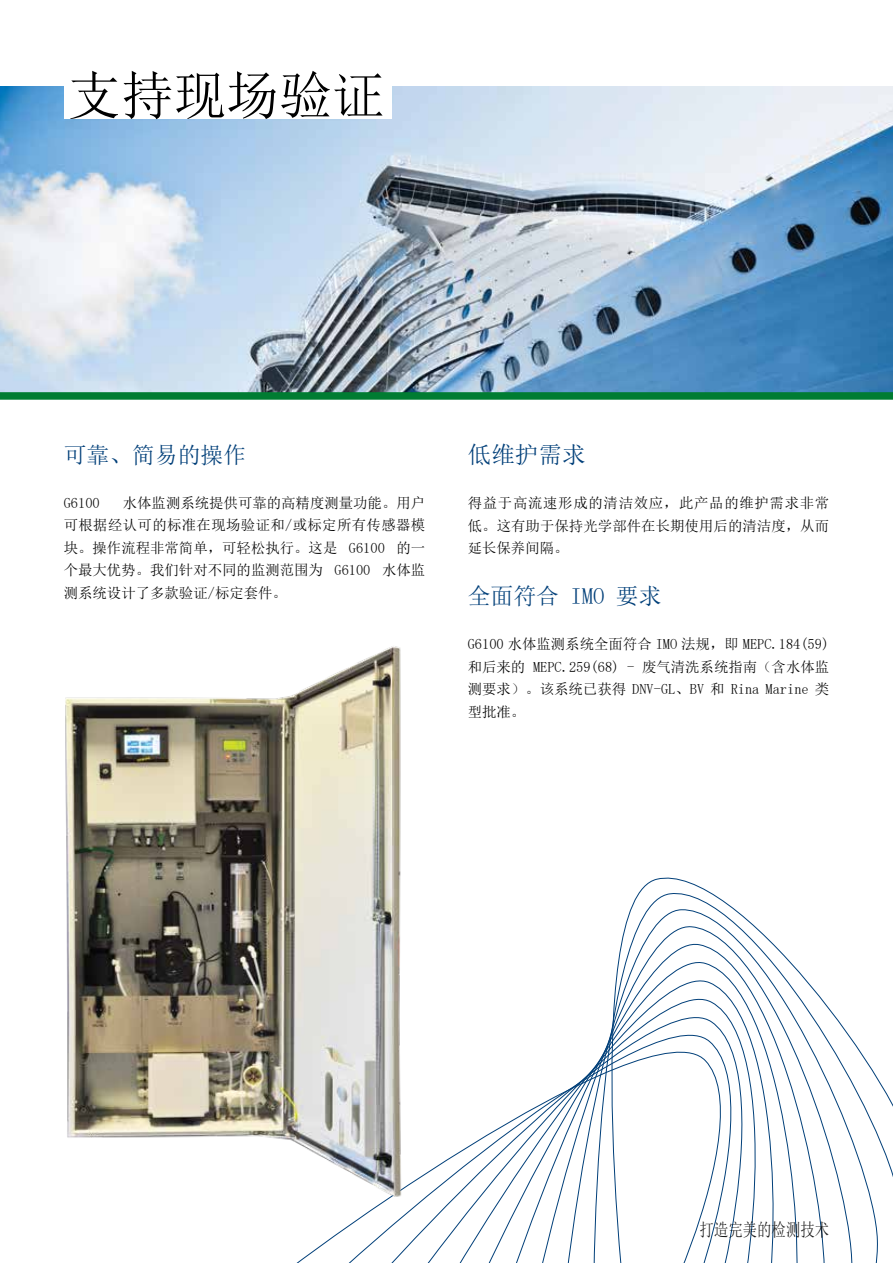
<style>
.page{position:relative;width:893px;height:1263px;background:#fff}
.page>*{position:absolute;margin:0;border:0;box-sizing:border-box;transform-origin:0 0}
.t1{font:52.8px "Sim Sun";color:#000}
.t2{font:23.55px "Sim Sun";color:#003f79}
.t3{font:22.8px "Sim Sun";color:#003f79}
.t4{font:18px "Sim Sun";color:#000;scale:.8 1}
.t5{font:14.4px/22.5px "Sim Sun";color:#000;text-align:justify}
</style>
<div class="page">
<svg style="left:449px;top:1126px;width:53px;height:137px"></svg>
<svg style="left:502px;top:1098px;width:49px;height:165px"></svg>
<svg style="left:551px;top:1083px;width:27px;height:180px"></svg>
<svg style="left:578px;top:877px;width:315px;height:386px"></svg>
<img style="left:0;top:87px;width:893px;height:305px">
<div style="left:64px;top:64px;width:327px;height:55px;background:#fff"></div>
<div style="left:0;top:392px;width:893px;height:8px;background:#007c32"></div>
<img style="left:65px;top:646px;width:340px;height:553px">
<h1 class="t1" style="left:68px;top:69px;width:318px">支持现场验证</h1>
<h3 class="t3" style="left:64px;top:443px;width:184px">可靠、简易的操作</h3>
<p class="t5" style="left:64px;top:491px;width:37px">G6100</p>
<p class="t5" style="left:64px;top:491px;width:363px;text-indent:59px">水体监测系统提供可靠的高精度测量功能。用户可根据经认可的标准在现场验证和/或标定所有传感器模块。操作流程非常简单，可轻松执行。这是 G6100 的一个最大优势。我们针对不同的监测范围为 G6100 水体监测系统设计了多款验证/标定套件。</p>
<h2 class="t2" style="left:468px;top:443px;width:119px">低维护需求</h2>
<p class="t5" style="left:468px;top:492px;width:363px">得益于高流速形成的清洁效应，此产品的维护需求非常低。这有助于保持光学部件在长期使用后的清洁度，从而延长保养间隔。</p>
<h3 class="t3" style="left:468px;top:585px;width:195px">全面符合 IMO 要求</h3>
<p class="t5" style="left:468px;top:633px;width:363px">G6100 水体监测系统全面符合 IMO 法规，即 MEPC.184(59)和后来的 MEPC.259(68) - 废气清洗系统指南（含水体监测要求）。该系统已获得 DNV-GL、BV 和 Rina Marine 类型批准。</p>
<p class="t4" style="left:700px;top:1221px;width:164px">打造完美的检测技术</p>
</div>
